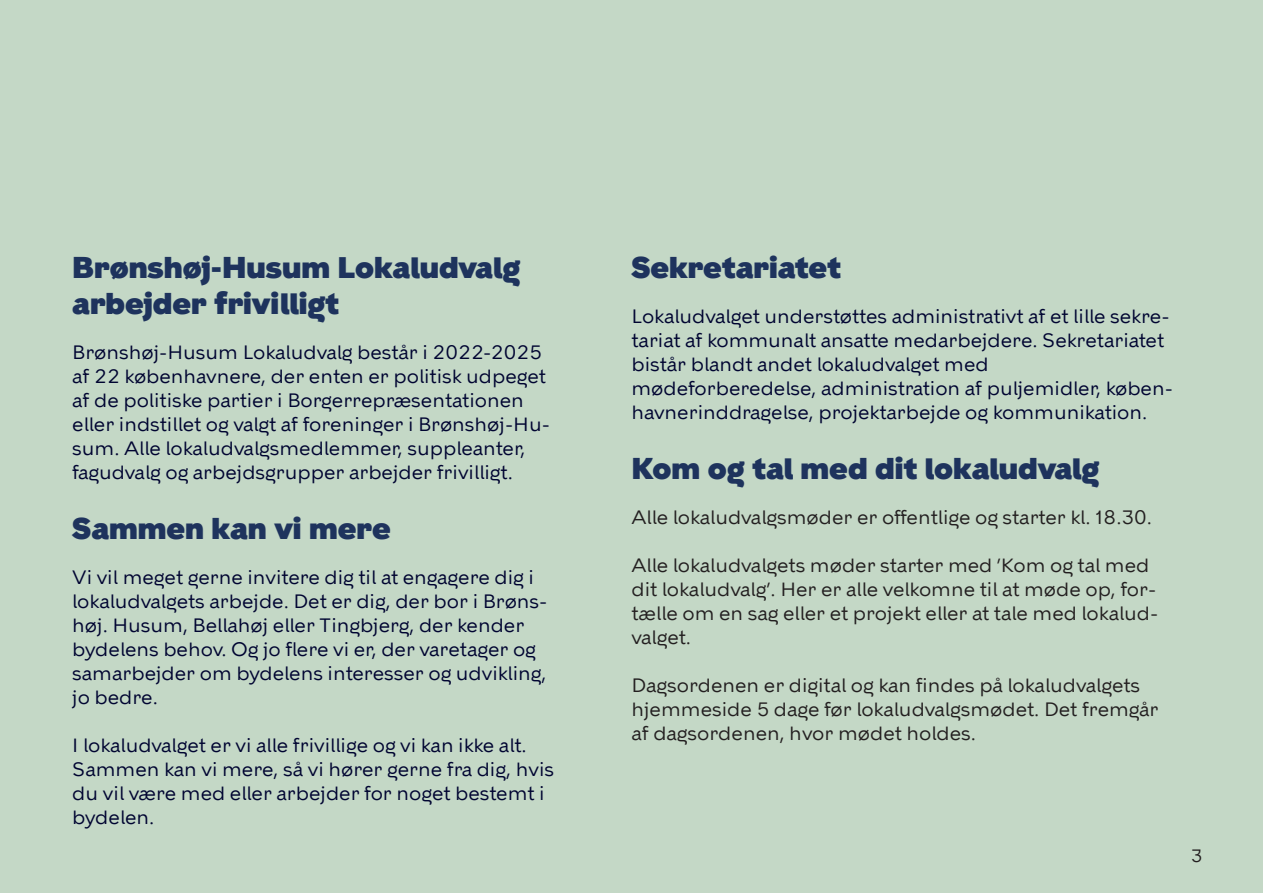
<style>
.page{position:relative;width:1263px;height:893px;background:#c4d8c6}
.page>*{position:absolute;margin:0;border:0;box-sizing:border-box;transform-origin:0 0}
.t1{font:900 30px/36px "KBH";color:#1e335d}
.t2{font:19.5px/24px "KBH";color:#000431}
.t3{font:19.5px/24px "KBH";color:#231f20}
.t4{font:18px "KBH Tekst";color:#231f20}
</style>
<div class="page">
<h1 class="t1" style="left:72px;top:252px;width:449px">Brønshøj-Husum Lokaludvalg arbejder frivilligt</h1>
<p class="t2" style="left:72px;top:342px;width:479px">Brønshøj-Husum Lokaludvalg består i 2022-2025 af 22 københavnere, der enten er politisk udpeget af de politiske partier i Borgerrepræsentationen eller indstillet og valgt af foreninger i Brønshøj-Hu&shy;sum. Alle lokaludvalgsmedlemmer, suppleanter, fagudvalg og arbejdsgrupper arbejder frivilligt.</p>
<h1 class="t1" style="left:72px;top:514px;width:320px">Sammen kan vi mere</h1>
<p class="t2" style="left:72px;top:567px;width:477px">Vi vil meget gerne invitere dig til at engagere dig i lokaludvalgets arbejde. Det er dig, der bor i Brøns&shy;høj. Husum, Bellahøj eller Tingbjerg, der kender bydelens behov. Og jo flere vi er, der varetager og samarbejder om bydelens interesser og udvikling, jo bedre.</p>
<p class="t2" style="left:72px;top:735px;width:483px">I lokaludvalget er vi alle frivillige og vi kan ikke alt.<br>Sammen kan vi mere, så vi hører gerne fra dig, hvis du vil være med eller arbejder for noget bestemt i bydelen.</p>
<h1 class="t1" style="left:631px;top:252px;width:211px">Sekretariatet</h1>
<p class="t2" style="left:631px;top:306px;width:543px">Lokaludvalget understøttes administrativt af et lille sekre&shy;tariat af kommunalt ansatte medarbejdere. Sekretariatet bistår blandt andet lokaludvalget med mødeforberedelse, administration af puljemidler, køben&shy;havnerinddragelse, projektarbejde og kommunikation.</p>
<h1 class="t1" style="left:631px;top:454px;width:469px">Kom og tal med dit lokaludvalg</h1>
<p class="t3" style="left:631px;top:505px;width:522px">Alle lokaludvalgsmøder er offentlige og starter kl. 18.30.</p>
<p class="t3" style="left:631px;top:555px;width:528px">Alle lokaludvalgets møder starter med ’Kom og tal med dit lokaludvalg’. Her er alle velkomne til at møde op, for&shy;tælle om en sag eller et projekt eller at tale med lokalud&shy;valget.</p>
<p class="t3" style="left:631px;top:673px;width:529px">Dagsordenen er digital og kan findes på lokaludvalgets hjemmeside 5 dage før lokaludvalgsmødet. Det fremgår af dagsordenen, hvor mødet holdes.</p>
<p class="t4" style="left:1191px;top:845px;width:13px">3</p>
</div>
